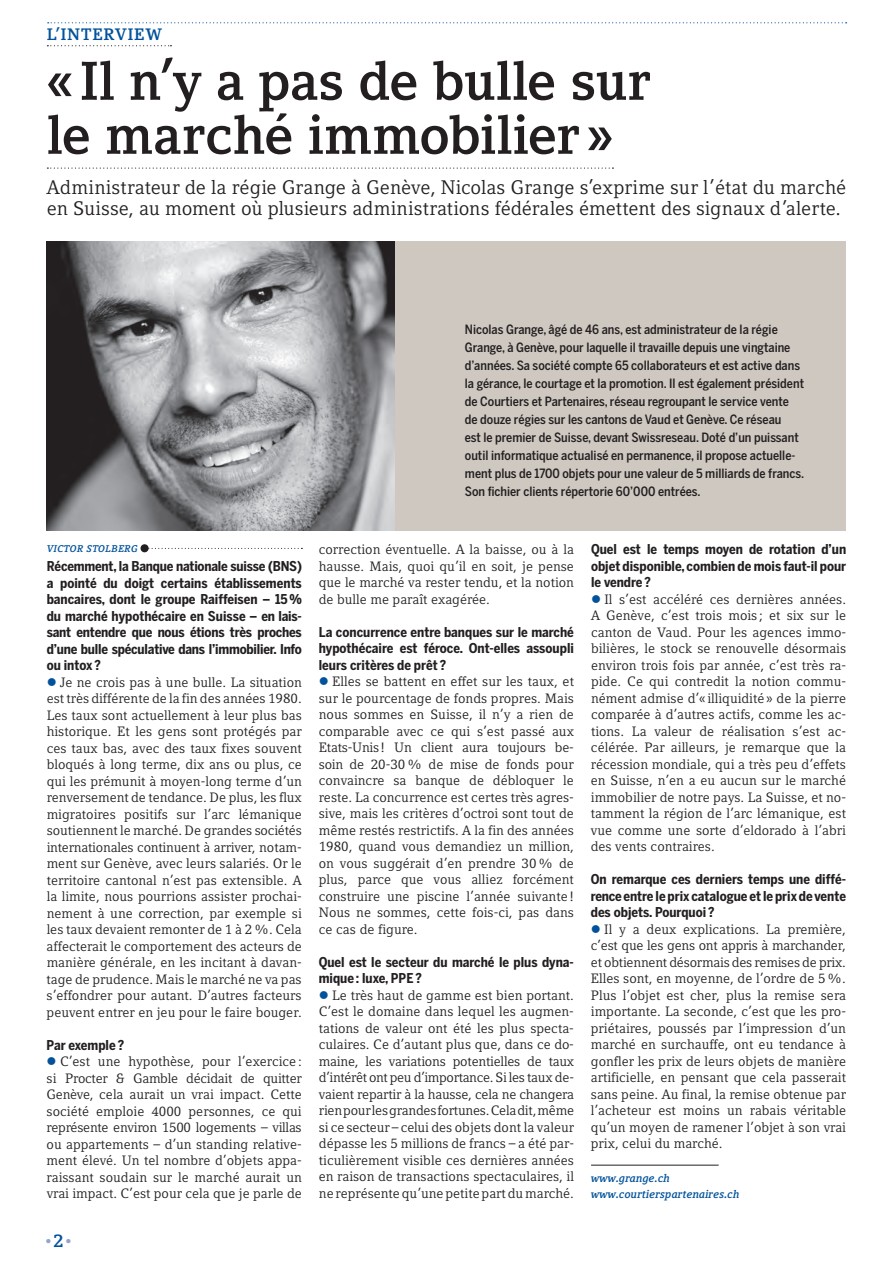
<style>
.page{position:relative;width:893px;height:1263px;background:#fff}
.page>*{position:absolute;margin:0;border:0;box-sizing:border-box;transform-origin:0 0}
.t1{font:700 54px/54px "Compatil Letter LT Pro";color:#231f20}
.t2{font:19.5px/21px "Compatil Letter LT Pro";color:#231f20}
.t3{font:700 18px "Compatil Letter LT Pro";color:#91a3ce}
.t4{font:700 16.5px "Compatil Letter LT Pro";color:#01529b}
.t5{font:13.5px/16.5px "Compatil Letter LT Pro";color:#231f20;text-align:justify}
.t6{font:700 13.5px/16.5px "Benton Sans Cond";color:#231f20;text-align:justify}
.t7{font:500 12.75px/18px "Benton Sans Cond";color:#231f20}
.t8{font:italic 700 11.25px/16.5px "Compatil Letter LT Pro";color:#01529b}
.t9{font:italic 700 9.75px "Compatil Letter LT Pro";letter-spacing:.025em;color:#01529b}
.s1{color:#01529b}
</style>
<div class="page">
<img style="left:47px;top:241px;width:348px;height:289px">
<div style="left:395px;top:241px;width:451px;height:289px;background:#cec8c0"></div>
<svg style="left:47px;top:168px;width:566px;height:1px"></svg>
<svg style="left:141px;top:544px;width:161px;height:8px"></svg>
<svg style="left:48px;top:22px;width:799px;height:1px"></svg>
<svg style="left:47px;top:45px;width:124px;height:1px"></svg>
<hr style="left:591px;top:1165px;width:128px;height:1px;background:#231f20">
<p class="t4" style="left:47px;top:24px;width:114px">l’interview</p>
<h1 class="t1" style="left:47px;top:55px;width:605px">« Il n’y a pas de bulle sur le marché immobilier »</h1>
<h2 class="t2" style="left:47px;top:177px;width:801px">Administrateur de la régie Grange à Genève, Nicolas Grange s’exprime sur l’état du marché en Suisse, au moment où plusieurs administrations fédérales émettent des signaux d’alerte.</h2>
<p class="t7" style="left:465px;top:320px;width:341px">Nicolas Grange, âgé de 46 ans, est administrateur de la régie Grange, à Genève, pour laquelle il travaille depuis une vingtaine d’années. Sa société compte 65 collaborateurs et est active dans la gérance, le courtage et la promotion. Il est également président de Courtiers et Partenaires, réseau regroupant le service vente de douze régies sur les cantons de Vaud et Genève. Ce réseau<br>est le premier de Suisse, devant Swissreseau. Doté d’un puissant outil informatique actualisé en permanence, il propose actuelle&shy;ment plus de 1700 objets pour une valeur de 5 milliards de francs.<br>Son fichier clients répertorie 60’000 entrées.</p>
<p class="t9" style="left:47px;top:542px;width:21px">VICTOR</p>
<p class="t9" style="left:86px;top:542px;width:53px">STO LBERG</p>
<p class="t6" style="left:47px;top:558px;width:257px">Récemment, la Banque nationale suisse (BNS ) a pointé du doigt certains établissements bancaires, dont le groupe Raiffeisen – 15% du marché hypothécaire en Suisse – en lais&shy;sant entendre que nous étions très proches d’une bulle spéculative dans l’immobilier. Info ou intox?</p>
<p class="t5" style="left:47px;top:674px;width:257px"><span class="s1">●</span> Je ne crois pas à une bulle. La situation est très différente de la fin des années 1980.<br>Les taux sont actuellement à leur plus bas historique. Et les gens sont protégés par ces taux bas, avec des taux fixes souvent bloqués à long terme, dix ans ou plus, ce qui les prémunit à moyen-long terme d’un renversement de tendance. De plus, les flux migratoires positifs sur l’arc lémanique soutiennent le marché. De grandes sociétés internationales continuent à arriver, notam&shy;ment sur Genève, avec leurs salariés. Or le territoire cantonal n’est pas extensible. A la limite, nous pourrions assister prochai&shy;nement à une correction, par exemple si les taux devaient remonter de 1 à 2%. Cela affecterait le comportement des acteurs de manière générale, en les incitant à davan&shy;tage de prudence. Mais le marché ne va pas s’effondrer pour autant. D’autres facteurs peuvent entrer en jeu pour le faire bouger.</p>
<p class="t6" style="left:47px;top:1037px;width:79px">Par exemple?</p>
<p class="t5" style="left:47px;top:1053px;width:257px"><span class="s1">●</span> C’est une hypothèse, pour l’exercice: si Procter &amp; Gamble décidait de quitter Genève, cela aurait un vrai impact. Cette société emploie 4000 personnes, ce qui représente environ 1500 logements – villas ou appartements – d’un standing relative&shy;ment élevé. Un tel nombre d’objets appa&shy;raissant soudain sur le marché aurait un vrai impact. C’est pour cela que je parle de</p>
<h3 class="t3" style="left:44px;top:1230px;width:32px">•<span class="s1">2</span>•</h3>
<p class="t5" style="left:319px;top:542px;width:257px">correction éventuelle. A la baisse, ou à la hausse. Mais, quoi qu’il en soit, je pense que le marché va rester tendu, et la notion de bulle me paraît exagérée.</p>
<p class="t6" style="left:319px;top:624px;width:257px">La concurrence entre banques sur le marché hypothécaire est féroce. Ont-elles assoupli leurs critères de prêt?</p>
<p class="t5" style="left:319px;top:674px;width:257px"><span class="s1">●</span> Elles se battent en effet sur les taux, et sur le pourcentage de fonds propres. Mais nous sommes en Suisse, il n’y a rien de comparable avec ce qui s’est passé aux Etats-Unis! Un client aura toujours be&shy;soin de 20-30% de mise de fonds pour convaincre sa banque de débloquer le reste. La concurrence est certes très agres&shy;sive, mais les critères d’octroi sont tout de même restés restrictifs. A la fin des années 1980, quand vous demandiez un million, on vous suggérait d’en prendre 30% de plus, parce que vous alliez forcément construire une piscine l’année suivante!<br>Nous ne sommes, cette fois-ci, pas dans ce cas de figure.</p>
<p class="t6" style="left:319px;top:954px;width:257px">Quel est le secteur du marché le plus dyna&shy;mique : luxe, PPE ?</p>
<p class="t5" style="left:319px;top:987px;width:257px"><span class="s1">●</span> Le très haut de gamme est bien portant.<br>C’est le domaine dans lequel les augmen&shy;tations de valeur ont été les plus specta&shy;culaires. Ce d’autant plus que, dans ce do&shy;maine, les variations potentielles de taux d’intérêt ont peu d’importance. Si les taux de&shy;vaient repartir à la hausse, cela ne changera rienpourlesgrandesfortunes.Celadit,même si ce secteur – celui des objets dont la valeur dépasse les 5 millions de francs – a été par&shy;ticulièrement visible ces dernières années en raison de transactions spectaculaires, il ne représentequ’unepetitepartdumarché.</p>
<p class="t6" style="left:591px;top:541px;width:257px">Quel est le temps moyen de rotation d’un objet disponible, combien de mois faut-il pour le vendre?</p>
<p class="t5" style="left:591px;top:591px;width:257px"><span class="s1">●</span> Il s’est accéléré ces dernières années.<br>A Genève, c’est trois mois ; et six sur le canton de Vaud. Pour les agences immo&shy;bilières, le stock se renouvelle désormais environ trois fois par année, c’est très ra&shy;pide. Ce qui contredit la notion commu&shy;nément admise d’« illiquidité» de la pierre comparée à d’autres actifs, comme les ac&shy;tions. La valeur de réalisation s’est ac&shy;célérée. Par ailleurs, je remarque que la récession mondiale, qui a très peu d’effets en Suisse, n’en a eu aucun sur le marché immobilier de notre pays. La Suisse, et no&shy;tamment la région de l’arc lémanique, est vue comme une sorte d’eldorado à l’abri des vents contraires.</p>
<p class="t6" style="left:591px;top:871px;width:257px">On remarque ces derniers temps une diffé&shy;rence entre le prix catalogue et le prix de vente des objets. Pourquoi?</p>
<p class="t5" style="left:591px;top:921px;width:257px"><span class="s1">●</span> Il y a deux explications. La première, c’est que les gens ont appris à marchander, et obtiennent désormais des remises de prix.<br>Elles sont, en moyenne, de l’ordre de 5%.<br>Plus l’objet est cher, plus la remise sera importante. La seconde, c’est que les pro&shy;priétaires, poussés par l’impression d’un marché en surchauffe, ont eu tendance à gonfler les prix de leurs objets de manière artificielle, en pensant que cela passerait sans peine. Au final, la remise obtenue par l’acheteur est moins un rabais véritable qu’un moyen de ramener l’objet à son vrai prix, celui du marché.</p>
<p class="t8" style="left:591px;top:1169px;width:150px">www.grange.ch www.courtierspartenaires.ch</p>
</div>
